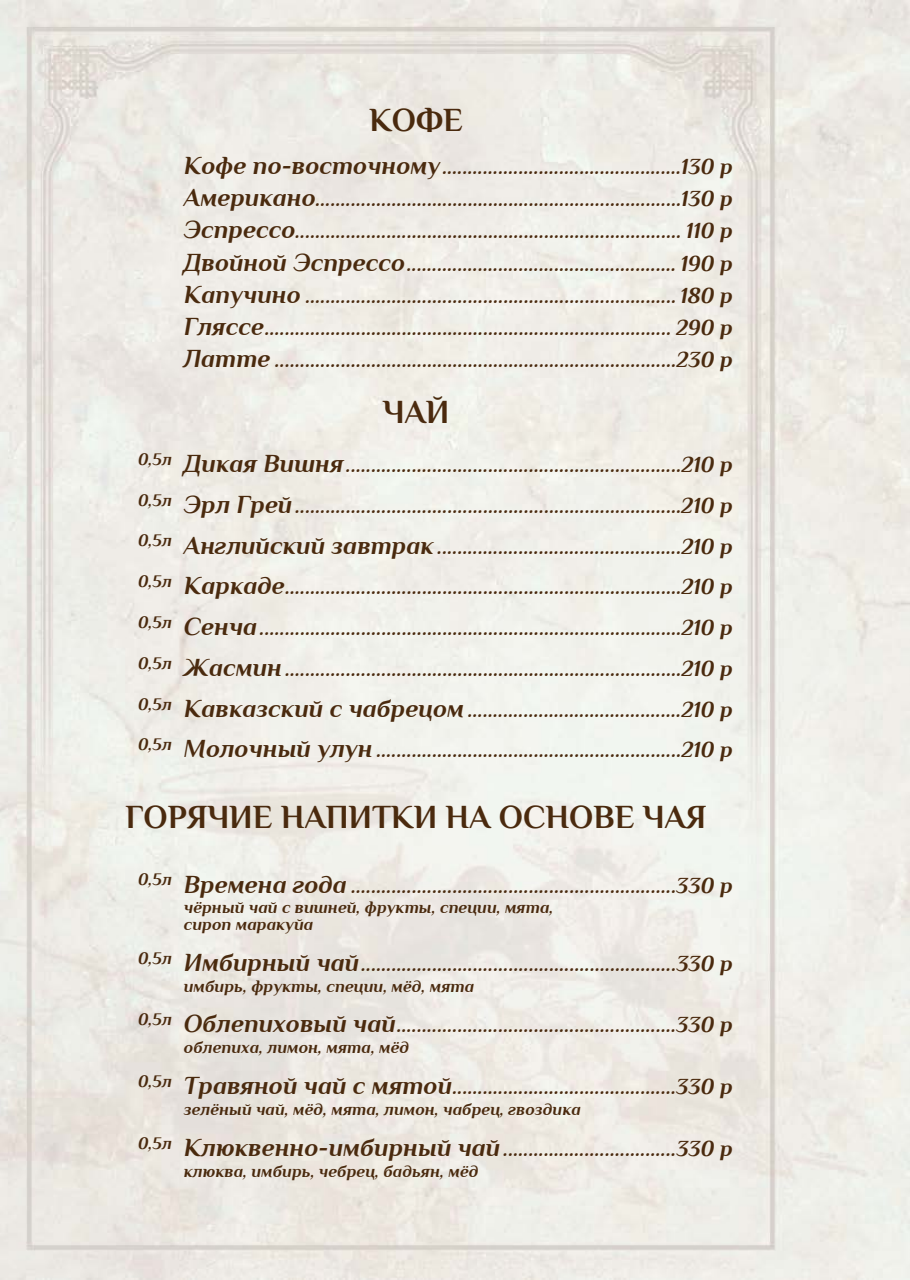
<style>
.page{position:relative;width:910px;height:1280px;background:#fff}
.page>*{position:absolute;margin:0;border:0;box-sizing:border-box;transform-origin:0 0}
.t1{font:700 33px "Philosopher";color:#4a2a0e}
.t2{font:italic 700 22.5px/40.8px "Philosopher";color:#4a2a0e;text-align:justify}
.t3{font:italic 700 17.25px/16.5px "Philosopher";color:#4a2a0e}
.s1{font-size:25.5px}
</style>
<div class="page">
<img style="left:0;top:0;width:910px;height:1280px">
<h1 class="t1" style="left:369px;top:103px;width:95px">КОФЕ</h1>
<p class="t2" style="left:184px;top:151px;width:551px;line-height:32.2px"><span class="s1">Кофе по-восточному</span>...............................................130 р <span class="s1">Американо</span>........................................................................130 р <span class="s1">Эспрессо</span>............................................................................ 110 р <span class="s1">Двойной Эспрессо</span>..................................................... 190 р <span class="s1">Капучино</span> ......................................................................... 180 р <span class="s1">Гляссе</span>................................................................................ 290 р <span class="s1">Латте</span> ...............................................................................230 р</p>
<h1 class="t1" style="left:383px;top:395px;width:68px">ЧАЙ</h1>
<p class="t2" style="left:138px;top:445px;width:596px"><sup>0,5л</sup> <span class="s1">Дикая Вишня</span>..................................................................210 р <sup>0,5л</sup> <span class="s1">Эрл Грей</span>............................................................................210 р <sup>0,5л</sup> <span class="s1">Английский завтрак</span> ................................................210 р <sup>0,5л</sup> <span class="s1">Каркаде</span>..............................................................................210 р <sup>0,5л</sup> <span class="s1">Сенча</span>...................................................................................210 р <sup>0,5л</sup> <span class="s1">Жасмин</span>..............................................................................210 р <sup>0,5л</sup> <span class="s1">Кавказский с чабрецом</span> ..........................................210 р <sup>0,5л</sup> <span class="s1">Молочный улун</span> ............................................................210 р</p>
<h1 class="t1" style="left:126px;top:800px;width:583px">ГОРЯЧИЕ НАПИТКИ НА ОСНОВЕ ЧАЯ</h1>
<p class="t2" style="left:138px;top:865px;width:596px"><sup>0,5л</sup> <span class="s1">Времена года</span> ................................................................330 р</p>
<p class="t3" style="left:184px;top:900px;width:371px">чёрный чай с вишней, фрукты, специи, мята, сироп маракуйа</p>
<p class="t2" style="left:138px;top:943px;width:596px"><sup>0,5л</sup> <span class="s1">Имбирный чай</span>..............................................................330 р</p>
<p class="t3" style="left:184px;top:978px;width:292px">имбирь, фрукты, специи, мёд, мята</p>
<p class="t2" style="left:138px;top:1005px;width:596px"><sup>0,5л</sup> <span class="s1">Облепиховый чай</span>.......................................................330 р</p>
<p class="t3" style="left:184px;top:1040px;width:227px">облепиха, лимон, мята, мёд</p>
<p class="t2" style="left:138px;top:1067px;width:596px"><sup>0,5л</sup> <span class="s1">Травяной чай с мятой</span>............................................330 р</p>
<p class="t3" style="left:184px;top:1101px;width:399px">зелёный чай, мёд, мята, лимон, чабрец, гвоздика</p>
<p class="t2" style="left:138px;top:1128px;width:596px"><sup>0,5л</sup> <span class="s1">Клюквенно-имбирный чай</span>..................................330 р</p>
<p class="t3" style="left:184px;top:1163px;width:296px">клюква, имбирь, чебрец, бадьян, мёд</p>
</div>
